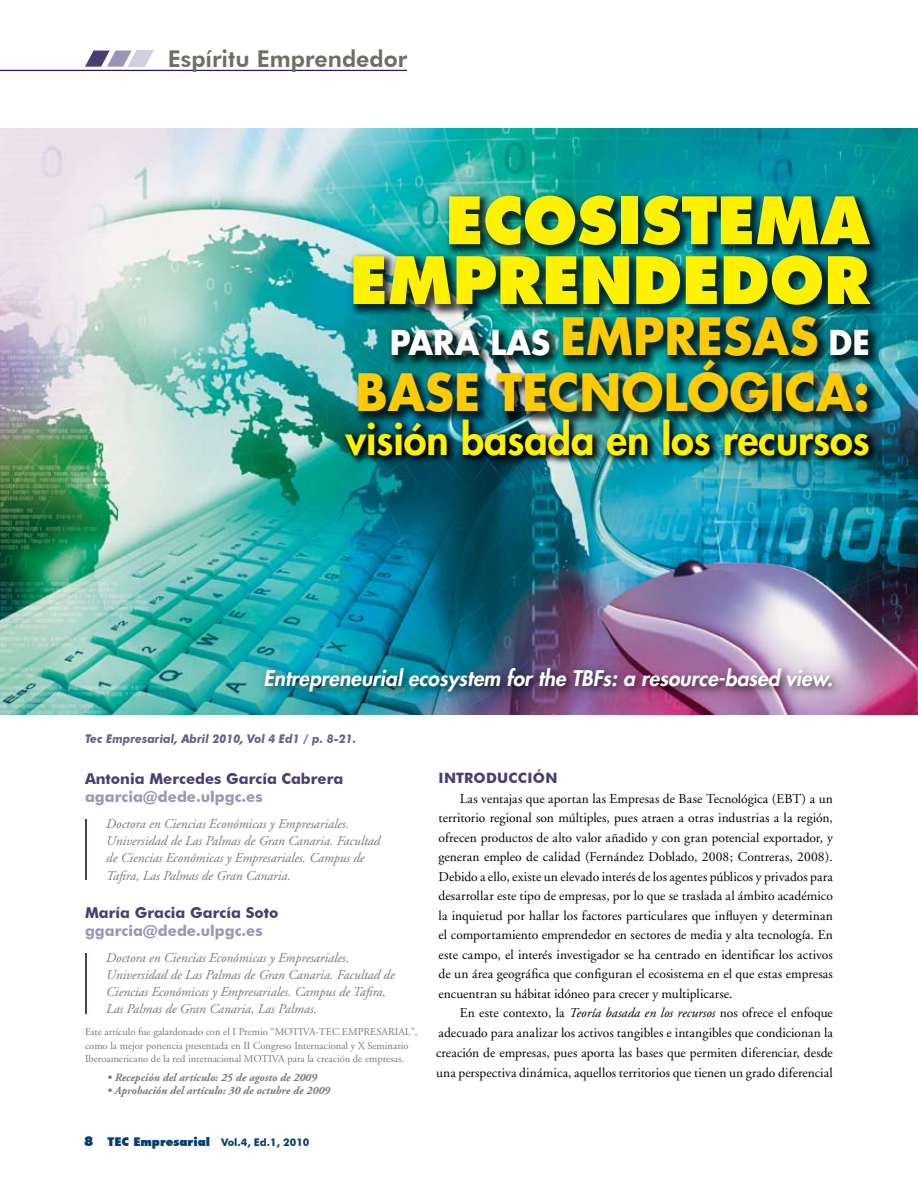
<style>
.page{position:relative;width:918px;height:1188px;background:#fff}
.page>*{position:absolute;margin:0;border:0;box-sizing:border-box;transform-origin:0 0}
.t1{font:800 63.45px/59.8px "Futura";color:#fff200;text-align:right;scale:.95 1}
.t2{font:700 50.1px "Futura";color:#ffcb05;scale:.95 1}
.t3{font:800 41.7px "Futura";color:#fff200}
.t4{font:700 33.45px "Futura";color:#fff;scale:.95 1}
.t5{font:800 23.1px "Futura BT";color:#6e6e67}
.t6{font:italic 800 21px "Futura";color:#fff}
.t7{font:700 15px "Futura BT";color:#4b3d71}
.t8{font:700 15px "Futura BT";color:#9c94b6}
.t9{font:700 14.25px "Futura BT";letter-spacing:.02em;color:#4b3d71}
.t10{font:13.5px/19.5px "Adobe Garamond";color:#000;text-align:justify}
.t11{font:italic 13.5px/17.2px "Adobe Garamond";color:#76787b}
.t12{font:italic 700 12px "Futura BT";color:#6d6088;scale:.95 1}
.t13{font:italic 700 11.25px "Adobe Garamond";color:#76787b}
.t14{font:10.5px/13.5px "Adobe Garamond";color:#76787b}
.t15{font:700 10.5px "Futura BT";color:#003d71}
.s1{font-size:50.1px;color:#ffcb05}
.s2{font-weight:900;font-size:12px}
.s3{font-style:italic}
</style>
<div class="page">
<img style="left:0;top:128px;width:918px;height:586px">
<hr style="left:85px;top:819px;width:1px;height:61px;background:#4b3d71">
<hr style="left:0;top:70px;width:407px;height:1px;background:#2e1263">
<svg style="left:85px;top:50px;width:69px;height:17px"></svg>
<hr style="left:85px;top:953px;width:1px;height:61px;background:#4b3d71">
<div style="left:348px;top:190px;width:536px;height:236px;background:#000;opacity:.75"></div>
<img style="left:340px;top:413px;width:541px;height:54px">
<div style="left:259px;top:662px;width:584px;height:41px;background:#000;opacity:.75"></div>
<h3 class="t5" style="left:168px;top:45px;width:241px">Espíritu Emprendedor</h3>
<h1 class="t1" style="left:350px;top:190px;width:549px">ECOSISTEMA<br>EMPRENDEDOR</h1>
<h3 class="t4" style="left:390px;top:320px;width:507px">PARA LAS <span class="s1">EMPRESAS</span> DE</h3>
<h2 class="t2" style="left:356px;top:359px;width:543px">BASE TECNOLÓGICA:</h2>
<h3 class="t3" style="left:346px;top:413px;width:525px">visión basada en los recursos</h3>
<h3 class="t6" style="left:264px;top:665px;width:571px">Entrepreneurial ecosystem for the TBFs: a resource-based view.</h3>
<p class="t12" style="left:85px;top:731px;width:287px">Tec Empresarial, Abril 2010, Vol 4 Ed1 / p. 8-21.</p>
<p class="t7" style="left:85px;top:770px;width:260px">Antonia Mercedes García Cabrera</p>
<p class="t8" style="left:85px;top:788px;width:179px">agarcia@dede.ulpgc.es</p>
<p class="t11" style="left:106px;top:815px;width:275px">Doctora en Ciencias Económicas y Empresariales.<br>Universidad de Las Palmas de Gran Canaria. Facultad de Ciencias Económicas y Empresariales. Campus de Tafira, Las Palmas de Gran Canaria.</p>
<p class="t7" style="left:85px;top:903px;width:195px">María Gracia García Soto</p>
<p class="t8" style="left:85px;top:921px;width:179px">ggarcia@dede.ulpgc.es</p>
<p class="t11" style="left:106px;top:949px;width:290px">Doctora en Ciencias Económicas y Empresariales.<br>Universidad de Las Palmas de Gran Canaria. Facultad de Ciencias Económicas y Empresariales. Campus de Tafira, Las Palmas de Gran Canaria, Las Palmas.</p>
<p class="t14" style="left:85px;top:1025px;width:334px">Este artículo fue galardonado con el I Premio “MOTIVA-TEC EMPRESARIAL”, como la mejor ponencia presentada en II Congreso Internacional y X Seminario<br>Iberoamericano de la red internacional MOTIVA para la creación de empresas.</p>
<p class="t13" style="left:107px;top:1071px;width:211px">• Recepción del artículo: 25 de agosto de 2009</p>
<p class="t13" style="left:107px;top:1084px;width:224px">• Aprobación del artículo: 30 de octubre de 2009</p>
<p class="t15" style="left:108px;top:1136px;width:203px"><span class="s2">TEC Empresarial</span> Vol.4, Ed.1, 2010</p>
<p class="t9" style="left:439px;top:770px;width:120px">INTRODUCCIÓN</p>
<p class="t10" style="left:439px;top:789px;width:396px;text-indent:21px">Las ventajas que aportan las Empresas de Base Tecnológica (EBT) a un territorio regional son múltiples, pues atraen a otras industrias a la región, ofrecen productos de alto valor añadido y con gran potencial exportador, y generan empleo de calidad (Fernández Doblado, 2008; Contreras, 2008).<br>Debido a ello, existe un elevado interés de los agentes públicos y privados para desarrollar este tipo de empresas, por lo que se traslada al ámbito académico la inquietud por hallar los factores particulares que influyen y determinan el comportamiento emprendedor en sectores de media y alta tecnología. En este campo, el interés investigador se ha centrado en identificar los activos de un área geográfica que configuran el ecosistema en el que estas empresas encuentran su hábitat idóneo para crecer y multiplicarse.</p>
<p class="t10" style="left:436px;top:1003px;width:398px;line-height:20px;text-indent:24px">En este contexto, la <span class="s3">Teoría basada en los recursos</span> nos ofrece el enfoque adecuado para analizar los activos tangibles e intangibles que condicionan la creación de empresas, pues aporta las bases que permiten diferenciar, desde una perspectiva dinámica, aquellos territorios que tienen un grado diferencial</p>
</div>
